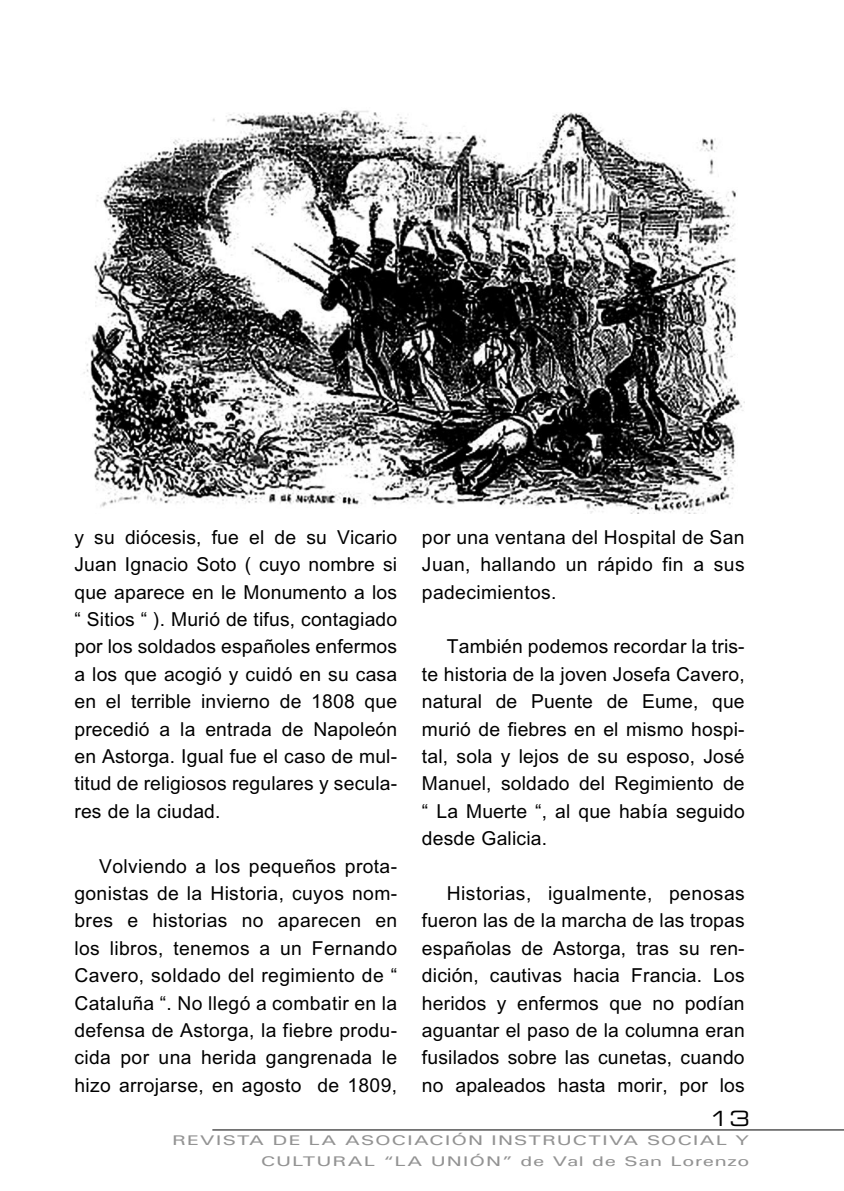
<style>
.page{position:relative;width:844px;height:1191px;background:#fff}
.page>*{position:absolute;margin:0;border:0;box-sizing:border-box;transform-origin:0 0}
.t1{font:21px "Eurostile Extended Two";color:#000}
.t2{font:19.25px/27.3px "M Arial";letter-spacing:.01em;color:#000;text-align:justify}
.t3{font:500 14px/21px "Univers";letter-spacing:.035em;color:#939393;text-align:right;scale:1.5 1}
</style>
<div class="page">
<hr style="left:212px;top:1129px;width:631px;height:1px;background:#000">
<img style="left:83px;top:110px;width:661px;height:404px">
<p class="t2" style="left:74px;top:523px;width:324px">y su diócesis, fue el de su Vicario Juan Ignacio Soto ( cuyo nombre si que aparece en le Monumento a los “ Sitios “ ). Murió de tifus, contagiado por los soldados españoles enfermos a los que acogió y cuidó en su casa en el terrible invierno de 1808 que precedió a la entrada de Napoleón en Astorga. Igual fue el caso de mul&shy;titud de religiosos regulares y secula&shy;res de la ciudad.</p>
<p class="t2" style="left:74px;top:852px;width:324px;text-indent:25px">Volviendo a los pequeños prota&shy;gonistas de la Historia, cuyos nom&shy;bres e historias no aparecen en los libros, tenemos a un Fernando Cavero, soldado del regimiento de “ Cataluña “. No llegó a combatir en la defensa de Astorga, la fiebre produ&shy;cida por una herida gangrenada le hizo arrojarse, en agosto de 1809,</p>
<p class="t2" style="left:422px;top:523px;width:324px">por una ventana del Hospital de San Juan, hallando un rápido fin a sus padecimientos.</p>
<p class="t2" style="left:422px;top:633px;width:324px;text-indent:25px">También podemos recordar la tris&shy;te historia de la joven Josefa Cavero, natural de Puente de Eume, que murió de fiebres en el mismo hospi&shy;tal, sola y lejos de su esposo, José Manuel, soldado del Regimiento de “ La Muerte “, al que había seguido desde Galicia.</p>
<p class="t2" style="left:422px;top:879px;width:324px;text-indent:25px">Historias, igualmente, penosas fueron las de la marcha de las tropas españolas de Astorga, tras su ren&shy;dición, cautivas hacia Francia. Los heridos y enfermos que no podían aguantar el paso de la columna eran fusilados sobre las cunetas, cuando no apaleados hasta morir, por los</p>
<p class="t1" style="left:709px;top:1103px;width:42px">13</p>
<p class="t3" style="left:172px;top:1129px;width:386px">REVISTA DE LA ASOCIACIÓN INSTRUCTIVA SOCIAL Y<br>CULTURAL “LA UNIÓN” de Val de San Lorenzo</p>
</div>
